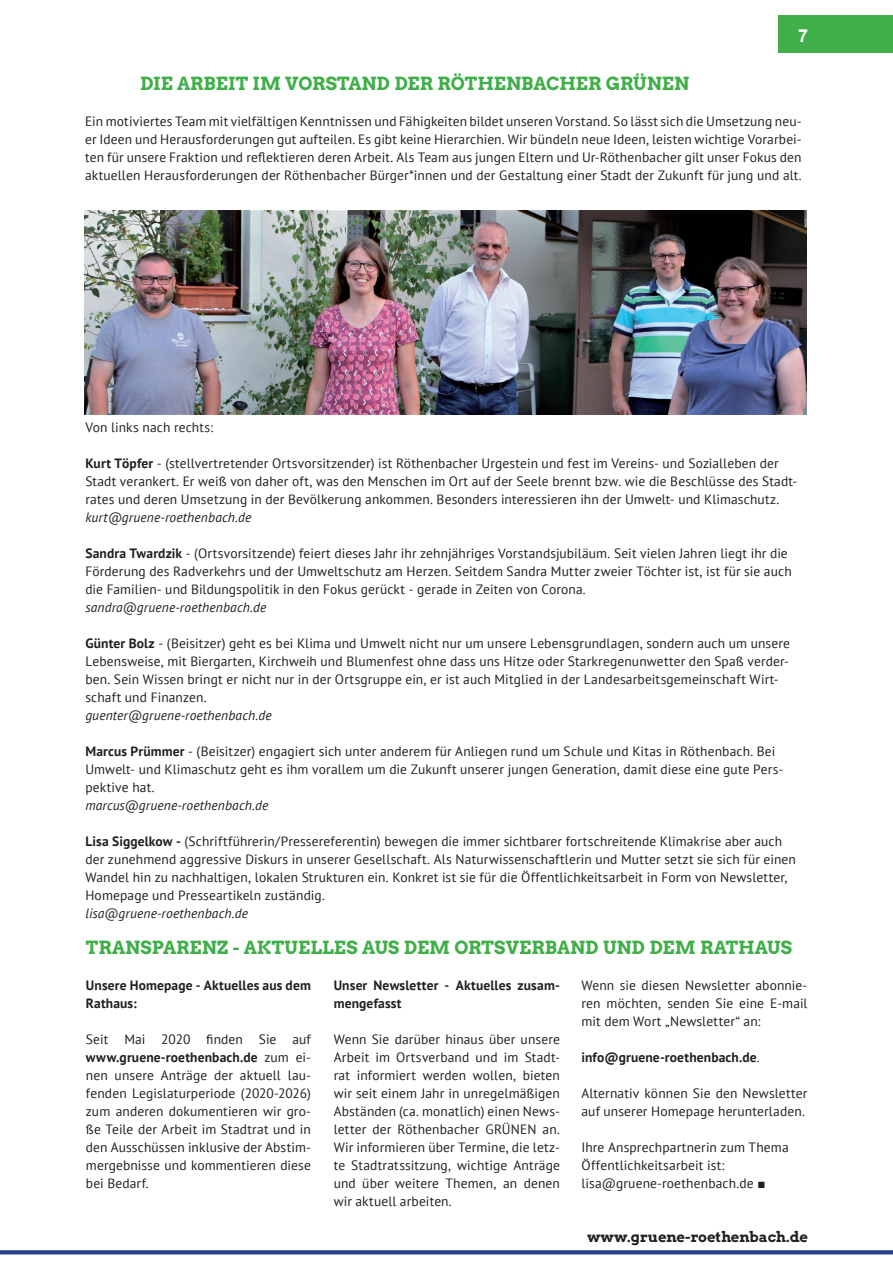
<style>
.page{position:relative;width:893px;height:1263px;background:#fff}
.page>*{position:absolute;margin:0;border:0;box-sizing:border-box;transform-origin:0 0}
.t1{font:18px "Arvo Gruen";color:#40ae49}
.t2{font:700 18px "Arial";color:#fff}
.t3{font:14.55px "Arvo Gruen";color:#231f20}
.t4{font:13.5px/18px "PT Sans";letter-spacing:.01em;color:#231f20}
.t5{font:italic 13.5px "PT Sans";letter-spacing:.01em;color:#231f20}
.t6{font:700 13.5px/18px "PT Sans";letter-spacing:.01em;color:#231f20}
.s1{font-weight:700}
.s2{font-weight:400}
.s3{font-family:"Arial";font-weight:900}
</style>
<div class="page">
<div style="left:778px;top:16px;width:115px;height:37px;background:#40ae49"></div>
<svg style="left:0;top:1250px;width:893px;height:4px;background:#314a94"></svg>
<img style="left:84px;top:210px;width:722px;height:204px">
<h1 class="t1" style="left:140px;top:71px;width:550px">DIE ARBEIT IM VORSTAND DER RÖTHENBACHER GRÜNEN</h1>
<h1 class="t2" style="left:798px;top:23px;width:12px">7</h1>
<p class="t4" style="left:85px;top:112px;width:718px;text-align:justify">Ein motiviertes Team mit vielfältigen Kenntnissen und Fähigkeiten bildet unseren Vorstand. So lässt sich die Umsetzung neu&shy;er Ideen und Herausforderungen gut aufteilen. Es gibt keine Hierarchien. Wir bündeln neue Ideen, leisten wichtige Vorarbei&shy;ten für unsere Fraktion und reflektieren deren Arbeit. Als Team aus jungen Eltern und Ur-Röthenbacher gilt unser Fokus den aktuellen Herausforderungen der Röthenbacher Bürger*innen und der Gestaltung einer Stadt der Zukunft für jung und alt.</p>
<p class="t4" style="left:85px;top:418px;width:129px">Von links nach rechts:</p>
<p class="t4" style="left:85px;top:454px;width:714px"><span class="s1">Kurt Töpfer</span> - (stellvertretender Ortsvorsitzender) ist Röthenbacher Urgestein und fest im Vereins- und Sozialleben der<br>Stadt verankert. Er weiß von daher oft, was den Menschen im Ort auf der Seele brennt bzw. wie die Beschlüsse des Stadt&shy;rates und deren Umsetzung in der Bevölkerung ankommen. Besonders interessieren ihn der Umwelt- und Klimaschutz.</p>
<p class="t5" style="left:85px;top:509px;width:168px">kurt@gruene-roethenbach.de</p>
<p class="t4" style="left:85px;top:544px;width:708px"><span class="s1">Sandra Twardzik</span> - (Ortsvorsitzende) feiert dieses Jahr ihr zehnjähriges Vorstandsjubiläum. Seit vielen Jahren liegt ihr die<br>Förderung des Radverkehrs und der Umweltschutz am Herzen. Seitdem Sandra Mutter zweier Töchter ist, ist für sie auch die Familien- und Bildungspolitik in den Fokus gerückt - gerade in Zeiten von Corona.</p>
<p class="t5" style="left:85px;top:599px;width:182px">sandra@gruene-roethenbach.de</p>
<p class="t4" style="left:85px;top:634px;width:706px"><span class="s1">Günter Bolz</span> - (Beisitzer) geht es bei Klima und Umwelt nicht nur um unsere Lebensgrundlagen, sondern auch um unsere Lebensweise, mit Biergarten, Kirchweih und Blumenfest ohne dass uns Hitze oder Starkregenunwetter den Spaß verder&shy;ben. Sein Wissen bringt er nicht nur in der Ortsgruppe ein, er ist auch Mitglied in der Landesarbeitsgemeinschaft Wirt&shy;schaft und Finanzen.</p>
<p class="t5" style="left:85px;top:707px;width:188px">guenter@gruene-roethenbach.de</p>
<p class="t4" style="left:85px;top:742px;width:699px"><span class="s1">Marcus Prümmer</span> - (Beisitzer) engagiert sich unter anderem für Anliegen rund um Schule und Kitas in Röthenbach. Bei<br>Umwelt- und Klimaschutz geht es ihm vorallem um die Zukunft unserer jungen Generation, damit diese eine gute Pers&shy;pektive hat.</p>
<p class="t5" style="left:85px;top:797px;width:184px">marcus@gruene-roethenbach.de</p>
<p class="t4" style="left:85px;top:832px;width:712px"><span class="s1">Lisa Siggelkow -</span> (Schriftführerin/Pressereferentin) bewegen die immer sichtbarer fortschreitende Klimakrise aber auch der zunehmend aggressive Diskurs in unserer Gesellschaft. Als Naturwissenschaftlerin und Mutter setzt sie sich für einen Wandel hin zu nachhaltigen, lokalen Strukturen ein. Konkret ist sie für die Öffentlichkeitsarbeit in Form von Newsletter, Homepage und Presseartikeln zuständig.</p>
<p class="t5" style="left:85px;top:905px;width:164px">lisa@gruene-roethenbach.de</p>
<h1 class="t1" style="left:86px;top:935px;width:708px">TRANSPARENZ - AKTUELLES AUS DEM ORTSVERBAND UND DEM RATHAUS</h1>
<p class="t6" style="left:86px;top:976px;width:227px">Unsere Homepage - Aktuelles aus dem<br>Rathaus:</p>
<p class="t4" style="left:86px;top:1030px;width:227px;text-align:justify">Seit Mai 2020 finden Sie auf <span class="s1">www.gruene-roethenbach.de</span> zum ei&shy;nen unsere Anträge der aktuell lau&shy;fenden Legislaturperiode (2020-2026) zum anderen dokumentieren wir gro&shy;ße Teile der Arbeit im Stadtrat und in den Ausschüssen inklusive der Abstim&shy;mergebnisse und kommentieren diese bei Bedarf.</p>
<p class="t4" style="left:581px;top:976px;width:228px;text-align:justify">Wenn sie diesen Newsletter abonnie&shy;ren möchten, senden Sie eine E-mail mit dem Wort „Newsletter“ an:</p>
<p class="t6" style="left:581px;top:1048px;width:180px">info@gruene-roethenbach.de<span class="s2">.</span></p>
<p class="t4" style="left:581px;top:1084px;width:227px">Alternativ können Sie den Newsletter auf unserer Homepage herunterladen.</p>
<p class="t4" style="left:581px;top:1138px;width:209px">Ihre Ansprechpartnerin zum Thema<br>Öffentlichkeitsarbeit ist: lisa@gruene-roethenbach.de <span class="s3">■</span></p>
<p class="t6" style="left:334px;top:976px;width:228px">Unser Newsletter - Aktuelles zusam&shy;mengefasst</p>
<p class="t4" style="left:334px;top:1030px;width:228px;text-align:justify">Wenn Sie darüber hinaus über unsere Arbeit im Ortsverband und im Stadt&shy;rat informiert werden wollen, bieten wir seit einem Jahr in unregelmäßigen Abständen (ca. monatlich) einen News&shy;letter der Röthenbacher GRÜNEN an.<br>Wir informieren über Termine, die letz&shy;te Stadtratssitzung, wichtige Anträge und über weitere Themen, an denen wir aktuell arbeiten.</p>
<p class="t3" style="left:587px;top:1227px;width:222px">www.gruene-roethenbach.de</p>
</div>
